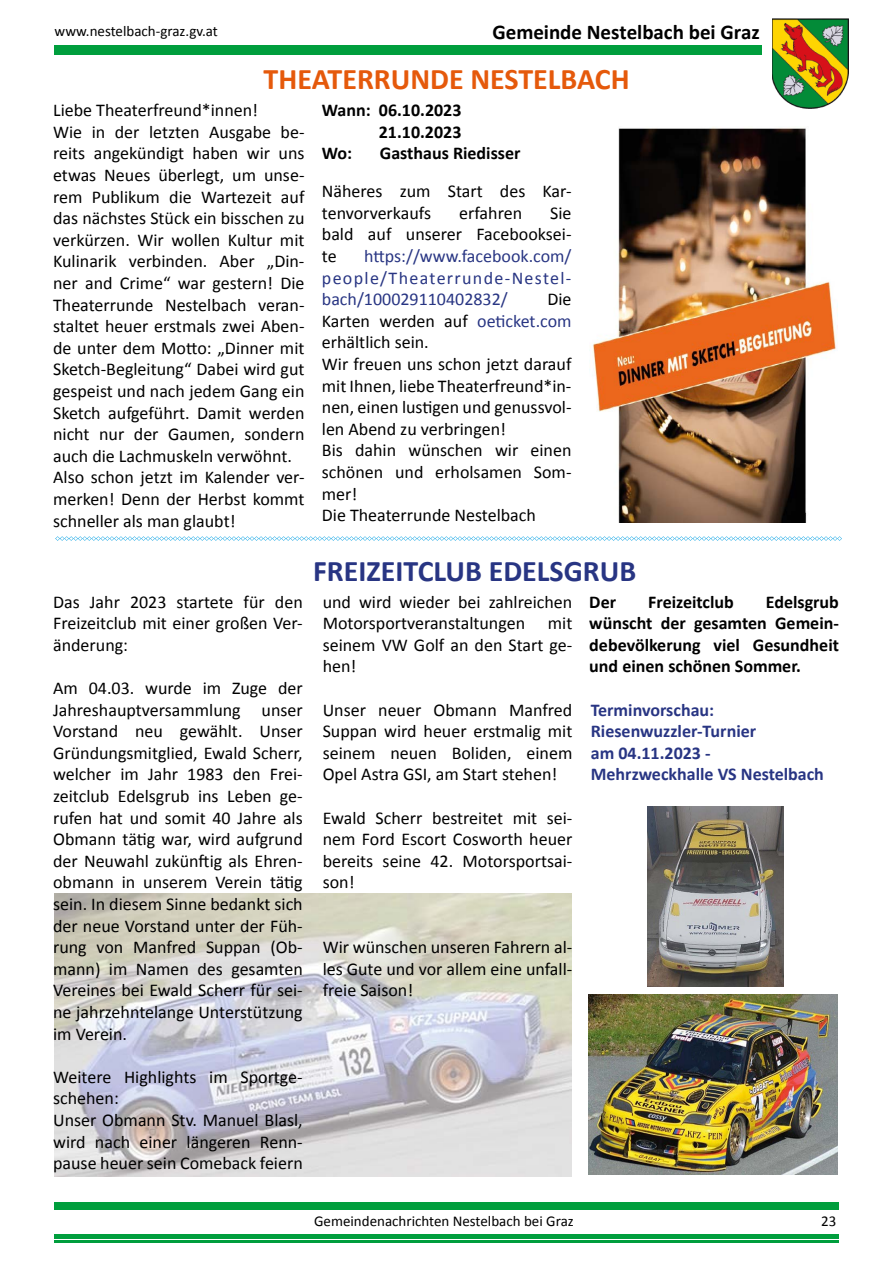
<style>
.page{position:relative;width:893px;height:1263px;background:#fff}
.page>*{position:absolute;margin:0;border:0;box-sizing:border-box;transform-origin:0 0}
.t1{font:700 30px "Calibri";color:#e5590b}
.t2{font:700 30px "Calibri";color:#283583}
.t3{font:700 21px "Calibri";letter-spacing:-.005em;color:#000}
.t4{font:18px/21.6px "Calibri";color:#000;text-align:justify}
.t5{font:700 18px/21.6px "Calibri";color:#000;text-align:justify}
.t6{font:700 18px/21.6px "Calibri";color:#283583}
.t7{font:18px/21.6px "Calibri";letter-spacing:.065em;color:#283583;text-align:justify}
.t8{font:15px "Calibri";color:#000}
.s1{color:#283583}
</style>
<div class="page">
<div style="left:54px;top:45px;width:707px;height:9px;background:#009e3d"></div>
<img style="left:54px;top:894px;width:517px;height:282px">
<img style="left:593px;top:127px;width:245px;height:395px">
<hr style="left:54px;top:1202px;width:785px;height:2px;background:#009e3d">
<hr style="left:54px;top:1205px;width:785px;height:2px;background:#009e3d">
<hr style="left:54px;top:1208px;width:785px;height:2px;background:#009e3d">
<hr style="left:54px;top:1235px;width:785px;height:2px;background:#009e3d">
<hr style="left:54px;top:1238px;width:785px;height:1px;background:#009e3d">
<hr style="left:54px;top:1240px;width:785px;height:2px;background:#009e3d">
<svg style="left:55px;top:536px;width:787px;height:5px"></svg>
<img style="left:588px;top:994px;width:250px;height:180px">
<img style="left:647px;top:806px;width:137px;height:180px">
<img style="left:772px;top:19px;width:76px;height:89px">
<p class="t8" style="left:55px;top:22px;width:165px">www.nestelbach-graz.gv.at</p>
<p class="t3" style="left:493px;top:19px;width:269px">Gemeinde Nestelbach bei Graz</p>
<h1 class="t1" style="left:264px;top:61px;width:368px">THEATERRUNDE NESTELBACH</h1>
<p class="t4" style="left:53px;top:99px;width:253px;text-align:left">Liebe Theaterfreund*innen!<br>Wie in der letzten Ausgabe be&shy;reits angekündigt haben wir uns etwas Neues überlegt, um unse&shy;rem Publikum die Wartezeit auf das nächstes Stück ein bisschen zu verkürzen. Wir wollen Kultur mit<br>Kulinarik verbinden. Aber „Din&shy;ner and Crime“ war gestern! Die<br>Theaterrunde Nestelbach veran&shy;staltet heuer erstmals zwei Aben&shy;de unter dem Motto: „Dinner mit<br>Sketch-Begleitung“ Dabei wird gut gespeist und nach jedem Gang ein<br>Sketch aufgeführt. Damit werden nicht nur der Gaumen, sondern auch die Lachmuskeln verwöhnt.<br>Also schon jetzt im Kalender ver&shy;merken! Denn der Herbst kommt schneller als man glaubt!</p>
<p class="t5" style="left:322px;top:99px;width:141px">Wann: 06.10.2023</p>
<p class="t5" style="left:379px;top:120px;width:84px">21.10.2023</p>
<p class="t5" style="left:322px;top:142px;width:32px">Wo:</p>
<p class="t5" style="left:380px;top:142px;width:142px">Gasthaus Riedisser</p>
<p class="t4" style="left:322px;top:180px;width:251px">Näheres zum Start des Kar&shy;tenvorverkaufs</p>
<p class="t4" style="left:459px;top:201px;width:64px">erfahren</p>
<p class="t4" style="left:322px;top:201px;width:251px;text-indent:228px">Sie bald auf unserer Facebooksei&shy;te</p>
<p class="t7" style="left:322px;top:244px;width:251px;text-indent:42px">https://www.facebook.com/ people/Theaterrunde-Nestel&shy;bach/100029110402832/</p>
<p class="t4" style="left:322px;top:288px;width:251px;text-align:left;text-indent:225px">Die<br>Karten werden auf <span class="s1">oeticket.com </span>erhältlich sein.<br>Wir freuen uns schon jetzt darauf mit Ihnen, liebe Theaterfreund*in&shy;nen, einen lustigen und genussvol&shy;len Abend zu verbringen!<br>Bis dahin wünschen wir einen schönen und erholsamen Som&shy;mer!<br>Die Theaterrunde Nestelbach</p>
<p class="t4" style="left:53px;top:590px;width:251px">Das Jahr 2023 startete für den Freizeitclub mit einer großen Ver&shy;änderung:</p>
<p class="t4" style="left:53px;top:676px;width:251px">Am 04.03. wurde im Zuge der Jahreshauptversammlung unser Vorstand neu gewählt. Unser Gründungsmitglied, Ewald Scherr, welcher im Jahr 1983 den Frei&shy;zeitclub Edelsgrub ins Leben ge&shy;rufen hat und somit 40 Jahre als Obmann tätig war, wird aufgrund der Neuwahl zukünftig als Ehren&shy;obmann in unserem Verein tätig sein. In diesem Sinne bedankt sich der neue Vorstand unter der Füh&shy;rung von Manfred Suppan (Ob&shy;mann) im Namen des gesamten Vereines bei Ewald Scherr für sei&shy;ne jahrzehntelange Unterstützung im Verein.</p>
<p class="t4" style="left:53px;top:1065px;width:251px;text-align:left">Weitere Highlights im Sportge&shy;schehen:<br>Unser Obmann Stv. Manuel Blasl, wird nach einer längeren Renn&shy;pause heuer sein Comeback feiern</p>
<h1 class="t2" style="left:313px;top:552px;width:324px">FREIZEITCLUB EDELSGRUB</h1>
<p class="t4" style="left:323px;top:590px;width:251px">und wird wieder bei zahlreichen<br>Motorsportveranstaltungen</p>
<p class="t4" style="left:323px;top:611px;width:251px;text-indent:225px">mit seinem VW Golf an den Start ge&shy;hen!</p>
<p class="t4" style="left:323px;top:698px;width:251px">Unser neuer Obmann Manfred Suppan wird heuer erstmalig mit seinem neuen Boliden, einem Opel Astra GSI, am Start stehen!</p>
<p class="t4" style="left:323px;top:806px;width:251px">Ewald Scherr bestreitet mit sei&shy;nem Ford Escort Cosworth heuer bereits seine 42. Motorsportsai&shy;son!</p>
<p class="t5" style="left:589px;top:590px;width:251px;text-indent:177px">Edelsgrub wünscht der gesamten Gemein&shy;debevölkerung viel Gesundheit und einen schönen Sommer.</p>
<p class="t5" style="left:589px;top:590px;width:28px">Der</p>
<p class="t5" style="left:648px;top:590px;width:87px">Freizeitclub</p>
<p class="t6" style="left:591px;top:698px;width:235px">Terminvorschau:<br>Riesenwuzzler-Turnier<br>am 04.11.2023 -<br>Mehrzweckhalle VS Nestelbach</p>
<p class="t4" style="left:323px;top:935px;width:251px">Wir wünschen unseren Fahrern al&shy;les Gute und vor allem eine unfall&shy;freie Saison!</p>
<p class="t8" style="left:314px;top:1211px;width:261px">Gemeindenachrichten Nestelbach bei Graz</p>
<p class="t8" style="left:821px;top:1211px;width:17px">23</p>
</div>
